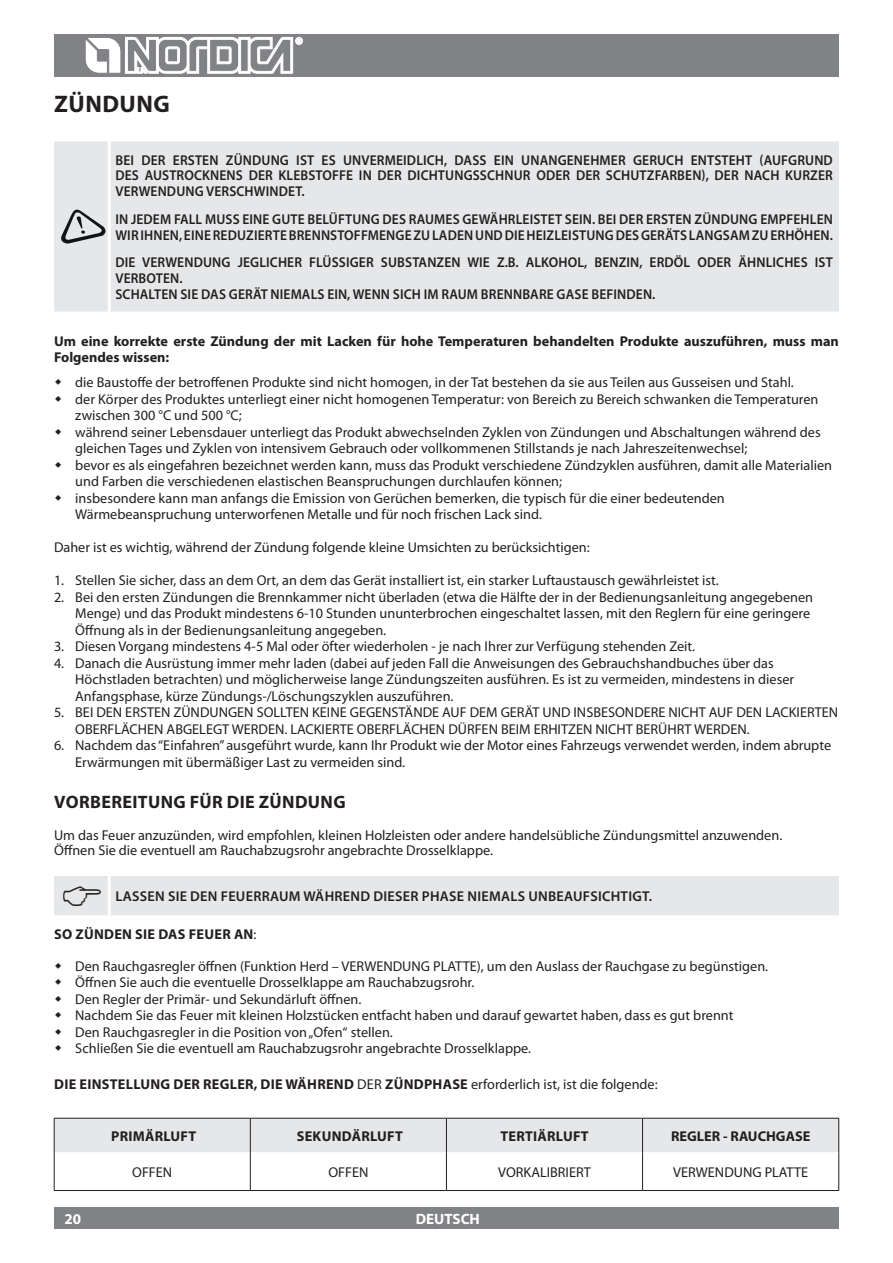
<style>
.page{position:relative;width:893px;height:1263px;background:#fff}
.page>*{position:absolute;margin:0;border:0;box-sizing:border-box;transform-origin:0 0}
.t1{font:700 24px "Myriad Pro";letter-spacing:.02em;color:#231f20}
.t2{font:700 18px "Myriad Pro";letter-spacing:.02em;color:#231f20}
.t3{font:700 15px "Myriad Pro";color:#fff}
.t4{font:14.25px/16.5px "Myriad Pro";color:#231f20}
.t5{font:600 14.25px/15.8px "Myriad Pro";letter-spacing:.01em;color:#231f20;scale:.95 1}
.t6{font:700 14.25px "Myriad Pro";letter-spacing:.02em;color:#231f20}
.t7{font:700 14.25px/16.5px "Myriad Pro";color:#231f20}
.t8{font:600 14.25px "Myriad Pro";letter-spacing:.01em;color:#231f20}
.s1{font-weight:400}
</style>
<div class="page">
<div style="left:54px;top:34px;width:785px;height:43px;background:#808285"></div>
<svg style="left:85px;top:37px;width:218px;height:37px"></svg>
<div style="left:54px;top:1208px;width:785px;height:21px;background:#808285"></div>
<div style="left:54px;top:141px;width:785px;height:170px;background:#e6e7e9"></div>
<hr style="left:108px;top:141px;width:3px;height:170px;background:#fff">
<svg style="left:60px;top:208px;width:46px;height:37px;background:#b4b5b7"></svg>
<div style="left:55px;top:1119px;width:783px;height:33px;background:#e6e7e9"></div>
<hr style="left:642px;top:1118px;width:1px;height:34px;background:#231f20">
<hr style="left:838px;top:1118px;width:1px;height:34px;background:#231f20">
<hr style="left:642px;top:1152px;width:1px;height:38px;background:#231f20">
<hr style="left:838px;top:1152px;width:1px;height:38px;background:#231f20">
<hr style="left:250px;top:1118px;width:196px;height:1px;background:#231f20">
<hr style="left:446px;top:1118px;width:197px;height:1px;background:#231f20">
<hr style="left:446px;top:1118px;width:1px;height:34px;background:#231f20">
<hr style="left:643px;top:1118px;width:196px;height:1px;background:#231f20">
<hr style="left:250px;top:1152px;width:1px;height:38px;background:#231f20">
<hr style="left:446px;top:1152px;width:1px;height:38px;background:#231f20">
<hr style="left:54px;top:1190px;width:196px;height:1px;background:#231f20">
<hr style="left:54px;top:1118px;width:1px;height:34px;background:#231f20">
<hr style="left:54px;top:1118px;width:196px;height:1px;background:#231f20">
<hr style="left:250px;top:1118px;width:1px;height:34px;background:#231f20">
<hr style="left:54px;top:1152px;width:1px;height:38px;background:#231f20">
<hr style="left:250px;top:1190px;width:196px;height:1px;background:#231f20">
<hr style="left:446px;top:1190px;width:197px;height:1px;background:#231f20">
<hr style="left:643px;top:1190px;width:196px;height:1px;background:#231f20">
<div style="left:54px;top:876px;width:785px;height:39px;background:#e6e7e9"></div>
<h1 class="t1" style="left:54px;top:89px;width:117px">ZÜNDUNG</h1>
<p class="t5" style="left:115px;top:152px;width:757px;text-align:justify">BEI DER ERSTEN ZÜNDUNG IST ES UNVERMEIDLICH, DASS EIN UNANGENEHMER GERUCH ENTSTEHT (AUFGRUND DES AUSTROCKNENS DER KLEBSTOFFE IN DER DICHTUNGSSCHNUR ODER DER SCHUTZFARBEN), DER NACH KURZER VERWENDUNG VERSCHWINDET.</p>
<p class="t5" style="left:115px;top:211px;width:757px">IN JEDEM FALL MUSS EINE GUTE BELÜFTUNG DES RAUMES GEWÄHRLEISTET SEIN. BEI DER ERSTEN ZÜNDUNG EMPFEHLEN<br>WIR IHNEN, EINE REDUZIERTE BRENNSTOFFMENGE ZU LADEN UND DIE HEIZLEISTUNG DES GERÄTS LANGSAM ZU ERHÖHEN.</p>
<p class="t5" style="left:115px;top:254px;width:757px">DIE VERWENDUNG JEGLICHER FLÜSSIGER SUBSTANZEN WIE Z.B. ALKOHOL, BENZIN, ERDÖL ODER ÄHNLICHES IST<br>VERBOTEN.<br>SCHALTEN SIE DAS GERÄT NIEMALS EIN, WENN SICH IM RAUM BRENNBARE GASE BEFINDEN.</p>
<p class="t7" style="left:54px;top:332px;width:786px">Um eine korrekte erste Zündung der mit Lacken für hohe Temperaturen behandelten Produkte auszuführen, muss man<br>Folgendes wissen:</p>
<p class="t4" style="left:75px;top:374px;width:758px">die Baustoffe der betroffenen Produkte sind nicht homogen, in der Tat bestehen da sie aus Teilen aus Gusseisen und Stahl.<br>der Körper des Produktes unterliegt einer nicht homogenen Temperatur: von Bereich zu Bereich schwanken die Temperaturen zwischen 300 °C und 500 °C;<br>während seiner Lebensdauer unterliegt das Produkt abwechselnden Zyklen von Zündungen und Abschaltungen während des gleichen Tages und Zyklen von intensivem Gebrauch oder vollkommenen Stillstands je nach Jahreszeitenwechsel;<br>bevor es als eingefahren bezeichnet werden kann, muss das Produkt verschiedene Zündzyklen ausführen, damit alle Materialien und Farben die verschiedenen elastischen Beanspruchungen durchlaufen können;<br>insbesondere kann man anfangs die Emission von Gerüchen bemerken, die typisch für die einer bedeutenden Wärmebeanspruchung unterworfenen Metalle und für noch frischen Lack sind.</p>
<p class="t4" style="left:54px;top:539px;width:537px">Daher ist es wichtig, während der Zündung folgende kleine Umsichten zu berücksichtigen:</p>
<p class="t4" style="left:54px;top:572px;width:666px">1. Stellen Sie sicher, dass an dem Ort, an dem das Gerät installiert ist, ein starker Luftaustausch gewährleistet ist.</p>
<p class="t4" style="left:75px;top:589px;width:739px;text-indent:-21px">2. Bei den ersten Zündungen die Brennkammer nicht überladen (etwa die Hälfte der in der Bedienungsanleitung angegebenen<br>Menge) und das Produkt mindestens 6-10 Stunden ununterbrochen eingeschaltet lassen, mit den Reglern für eine geringere<br>Öffnung als in der Bedienungsanleitung angegeben.</p>
<p class="t4" style="left:54px;top:638px;width:643px">3. Diesen Vorgang mindestens 4-5 Mal oder öfter wiederholen - je nach Ihrer zur Verfügung stehenden Zeit.</p>
<p class="t4" style="left:75px;top:655px;width:720px;text-indent:-21px">4. Danach die Ausrüstung immer mehr laden (dabei auf jeden Fall die Anweisungen des Gebrauchshandbuches über das<br>Höchstladen betrachten) und möglicherweise lange Zündungszeiten ausführen. Es ist zu vermeiden, mindestens in dieser<br>Anfangsphase, kürze Zündungs-/Löschungszyklen auszuführen.</p>
<p class="t4" style="left:75px;top:704px;width:764px;text-indent:-21px">5. BEI DEN ERSTEN ZÜNDUNGEN SOLLTEN KEINE GEGENSTÄNDE AUF DEM GERÄT UND INSBESONDERE NICHT AUF DEN LACKIERTEN<br>OBERFLÄCHEN ABGELEGT WERDEN. LACKIERTE OBERFLÄCHEN DÜRFEN BEIM ERHITZEN NICHT BERÜHRT WERDEN.</p>
<p class="t4" style="left:75px;top:737px;width:757px;text-indent:-21px">6. Nachdem das “Einfahren” ausgeführt wurde, kann Ihr Produkt wie der Motor eines Fahrzeugs verwendet werden, indem abrupte<br>Erwärmungen mit übermäßiger Last zu vermeiden sind.</p>
<p class="t2" style="left:54px;top:790px;width:293px">VORBEREITUNG FÜR DIE ZÜNDUNG</p>
<p class="t4" style="left:54px;top:827px;width:730px;line-height:15.8px">Um das Feuer anzuzünden, wird empfohlen, kleinen Holzleisten oder andere handelsübliche Zündungsmittel anzuwenden.<br>Öffnen Sie die eventuell am Rauchabzugsrohr angebrachte Drosselklappe.</p>
<p class="t8" style="left:115px;top:887px;width:538px">LASSEN SIE DEN FEUERRAUM WÄHREND DIESER PHASE NIEMALS UNBEAUFSICHTIGT.</p>
<p class="t6" style="left:54px;top:924px;width:204px">SO ZÜNDEN SIE DAS FEUER AN<span class="s1">:</span></p>
<p class="t4" style="left:75px;top:957px;width:694px">Den Rauchgasregler öffnen (Funktion Herd – VERWENDUNG PLATTE), um den Auslass der Rauchgase zu begünstigen.<br>Öffnen Sie auch die eventuelle Drosselklappe am Rauchabzugsrohr.<br>Den Regler der Primär- und Sekundärluft öffnen.<br>Nachdem Sie das Feuer mit kleinen Holzstücken entfacht haben und darauf gewartet haben, dass es gut brennt<br>Den Rauchgasregler in die Position von „Ofen“ stellen.<br>Schließen Sie die eventuell am Rauchabzugsrohr angebrachte Drosselklappe.</p>
<p class="t6" style="left:54px;top:1075px;width:605px">DIE EINSTELLUNG DER REGLER, DIE WÄHREND <span class="s1">DER</span> ZÜNDPHASE <span class="s1">erforderlich ist, ist die folgende:</span></p>
<p class="t6" style="left:111px;top:1126px;width:87px">PRIMÄRLUFT</p>
<p class="t6" style="left:297px;top:1126px;width:108px">SEKUNDÄRLUFT</p>
<p class="t6" style="left:500px;top:1126px;width:90px">TERTIÄRLUFT</p>
<p class="t7" style="left:671px;top:1127px;width:141px">REGLER - RAUCHGASE</p>
<p class="t4" style="left:132px;top:1163px;width:42px">OFFEN</p>
<p class="t4" style="left:328px;top:1163px;width:42px">OFFEN</p>
<p class="t4" style="left:498px;top:1163px;width:94px">VORKALIBRIERT</p>
<p class="t4" style="left:673px;top:1163px;width:137px">VERWENDUNG PLATTE</p>
<p class="t3" style="left:65px;top:1209px;width:18px">20</p>
<p class="t3" style="left:416px;top:1209px;width:66px">DEUTSCH</p>
</div>
